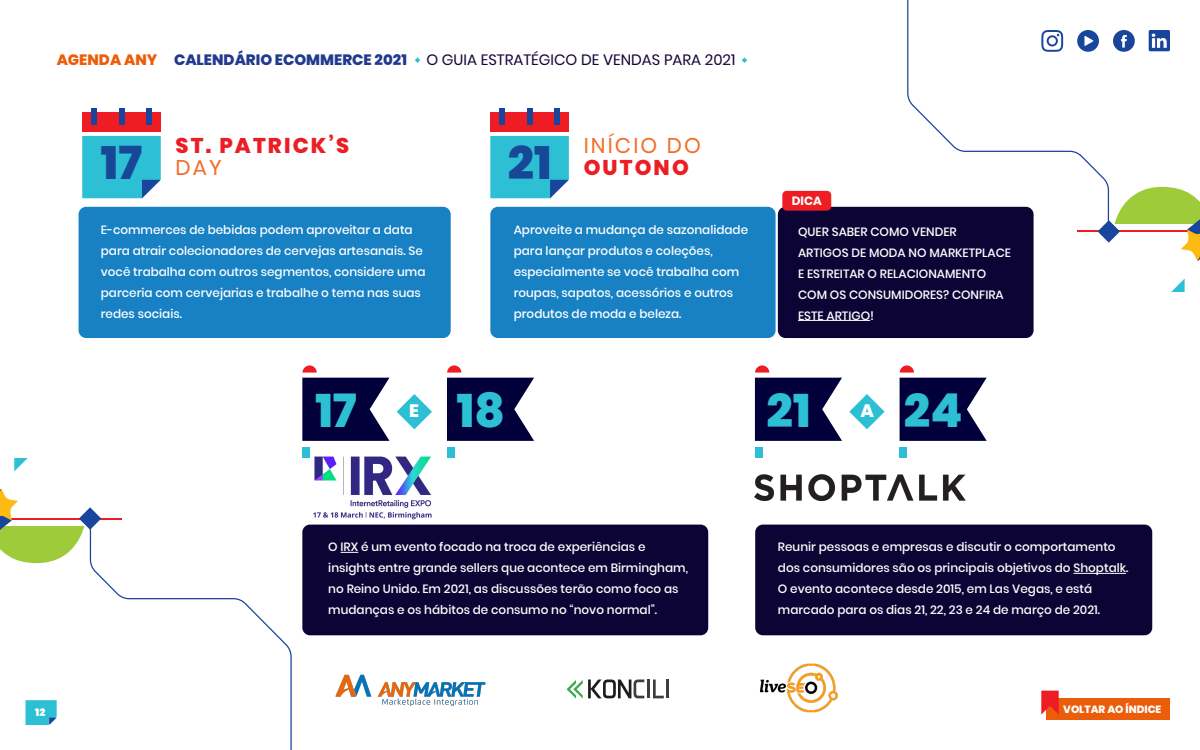
<style>
.page{position:relative;width:1200px;height:750px;background:#fff}
.page>*{position:absolute;margin:0;border:0;box-sizing:border-box;transform-origin:0 0}
.t1{font:800 46.8px "Poppins";color:#2dc0d4}
.t2{font:800 46.5px "Poppins";color:#184797}
.DIA_DO{font:800 21.3px "Poppins";letter-spacing:.1em;color:#ec1d25}
.DIA_DO-2{font:21.3px "Poppins";letter-spacing:.1em;color:#f36e29}
.t3{font:800 18.03px "Poppins";color:#fff}
.t4{font:800 15px "Poppins";color:#22398e}
.t5{font:15px "Poppins";color:#170537}
.DIA_DO_descricao{font:500 12px/21px "Poppins";color:#fff}
.t6{font:700 12px "Poppins";color:#fff}
.t7{font:800 10.5px "Poppins";color:#fff}
.t8{font:900 10.5px "Poppins";color:#fff}
.s1{color:#eb5d0b}
</style>
<div class="page">
<div style="left:1047px;top:699px;width:123px;height:21px;background:#eb5d0b"></div>
<svg style="left:1041px;top:691px;width:18px;height:24px"></svg>
<svg style="left:25px;top:700px;width:32px;height:25px"></svg>
<svg style="left:415px;top:57px;width:5px;height:6px"></svg>
<svg style="left:742px;top:57px;width:5px;height:6px"></svg>
<img style="left:335px;top:674px;width:151px;height:33px">
<hr style="left:647px;top:680px;width:3px;height:18px;background:#3d3d3c">
<svg style="left:653px;top:680px;width:11px;height:18px"></svg>
<hr style="left:666px;top:680px;width:3px;height:18px;background:#3d3d3c">
<svg style="left:567px;top:680px;width:77px;height:19px"></svg>
<img style="left:760px;top:663px;width:78px;height:50px">
<svg style="left:1113px;top:30px;width:22px;height:22px"></svg>
<svg style="left:1149px;top:30px;width:21px;height:21px"></svg>
<svg style="left:14px;top:458px;width:14px;height:13px"></svg>
<svg style="left:90px;top:518px;width:202px;height:232px"></svg>
<svg style="left:0;top:489px;width:101px;height:74px"></svg>
<div style="left:490px;top:207px;width:286px;height:131px;background:#1781c4;border-radius:8px"></div>
<div style="left:79px;top:207px;width:372px;height:131px;background:#1781c4;border-radius:8px"></div>
<div style="left:755px;top:525px;width:397px;height:110px;background:#0c0434;border-radius:8px"></div>
<div style="left:302px;top:525px;width:406px;height:110px;background:#0c0434;border-radius:8px"></div>
<div style="left:778px;top:207px;width:256px;height:131px;background:#0c0434;border-radius:8px"></div>
<hr style="left:1073px;top:573px;width:53px;height:1px;background:#fff">
<svg style="left:341px;top:552px;width:17px;height:1px"></svg>
<hr style="left:798px;top:320px;width:72px;height:1px;background:#fff">
<img style="left:755px;top:475px;width:211px;height:26px">
<img style="left:313px;top:456px;width:119px;height:64px">
<svg style="left:1171px;top:279px;width:14px;height:13px"></svg>
<svg style="left:907px;top:0;width:202px;height:239px"></svg>
<svg style="left:1098px;top:187px;width:102px;height:74px"></svg>
<div style="left:82px;top:112px;width:79px;height:20px;background:#ee1d23"></div>
<svg style="left:82px;top:136px;width:79px;height:62px;background:#34bed3"></svg>
<div style="left:91px;top:108px;width:6px;height:17px;background:#1a459c"></div>
<div style="left:146px;top:108px;width:6px;height:17px;background:#1a459c"></div>
<div style="left:119px;top:108px;width:6px;height:17px;background:#1a459c"></div>
<div style="left:490px;top:112px;width:79px;height:20px;background:#ee1d23"></div>
<svg style="left:490px;top:136px;width:79px;height:62px;background:#34bed3"></svg>
<div style="left:499px;top:108px;width:6px;height:17px;background:#1a459c"></div>
<div style="left:554px;top:108px;width:6px;height:17px;background:#1a459c"></div>
<div style="left:527px;top:108px;width:6px;height:17px;background:#1a459c"></div>
<svg style="left:397px;top:394px;width:35px;height:35px"></svg>
<div style="left:302px;top:447px;width:8px;height:11px;background:#2dc0d4"></div>
<svg style="left:302px;top:365px;width:87px;height:76px"></svg>
<div style="left:447px;top:447px;width:7px;height:11px;background:#2dc0d4"></div>
<svg style="left:447px;top:365px;width:87px;height:76px"></svg>
<svg style="left:849px;top:394px;width:36px;height:35px"></svg>
<div style="left:755px;top:447px;width:7px;height:11px;background:#2dc0d4"></div>
<svg style="left:755px;top:365px;width:87px;height:76px"></svg>
<div style="left:900px;top:447px;width:7px;height:11px;background:#2dc0d4"></div>
<svg style="left:900px;top:365px;width:87px;height:76px"></svg>
<div style="left:782px;top:191px;width:49px;height:20px;background:#ee1d23;border-radius:4px"></div>
<p class="t4" style="left:57px;top:51px;width:352px"><span class="s1">AGENDA ANY</span> CALENDÁRIO ECOMMERCE 2021</p>
<p class="t5" style="left:426px;top:51px;width:311px">O GUIA ESTRATÉGICO DE VENDAS PARA 2021</p>
<p class="t2" style="left:101px;top:136px;width:43px">17</p>
<p class="DIA_DO" style="left:176px;top:133px;width:175px">ST. PATRICK’S</p>
<p class="DIA_DO-2" style="left:176px;top:155px;width:48px">DAY</p>
<p class="DIA_DO_descricao" style="left:101px;top:220px;width:326px">E-commerces de bebidas podem aproveitar a data para atrair colecionadores de cervejas artesanais. Se você trabalha com outros segmentos, considere uma parceria com cervejarias e trabalhe o tema nas suas redes sociais.</p>
<p class="t2" style="left:508px;top:136px;width:45px">21</p>
<p class="DIA_DO-2" style="left:584px;top:133px;width:119px">INÍCIO DO</p>
<p class="DIA_DO" style="left:584px;top:155px;width:107px">OUTONO</p>
<p class="DIA_DO_descricao" style="left:514px;top:220px;width:236px">Aproveite a mudança de sazonalidade para lançar produtos e coleções, especialmente se você trabalha com roupas, sapatos, acessórios e outros produtos de moda e beleza.</p>
<p class="t6" style="left:792px;top:194px;width:32px">DICA</p>
<p class="DIA_DO_descricao" style="left:798px;top:221px;width:160px">QUER SABER COMO VENDER</p>
<p class="DIA_DO_descricao" style="left:798px;top:242px;width:215px">ARTIGOS DE MODA NO MARKETPLACE<br>E ESTREITAR O RELACIONAMENTO<br>COM OS CONSUMIDORES? CONFIRA<br>ESTE ARTIGO!</p>
<p class="t1" style="left:315px;top:383px;width:43px">17</p>
<p class="t3" style="left:409px;top:400px;width:11px">E</p>
<p class="t1" style="left:457px;top:383px;width:50px">18</p>
<p class="t1" style="left:767px;top:383px;width:46px">21</p>
<p class="t3" style="left:860px;top:400px;width:15px">A</p>
<p class="t1" style="left:904px;top:383px;width:60px">24</p>
<p class="DIA_DO_descricao" style="left:328px;top:537px;width:361px">O IRX é um evento focado na troca de experiências e insights entre grande sellers que acontece em Birmingham, no Reino Unido. Em 2021, as discussões terão como foco as mudanças e os hábitos de consumo no “novo normal”.</p>
<p class="DIA_DO_descricao" style="left:778px;top:537px;width:352px">Reunir pessoas e empresas e discutir o comportamento dos consumidores são os principais objetivos do Shoptalk.<br>O evento acontece desde 2015, em Las Vegas, e está marcado para os dias 21, 22, 23 e 24 de março de 2021.</p>
<p class="t8" style="left:35px;top:706px;width:12px">12</p>
<p class="t7" style="left:1063px;top:703px;width:100px">VOLTAR AO ÍNDICE</p>
</div>
